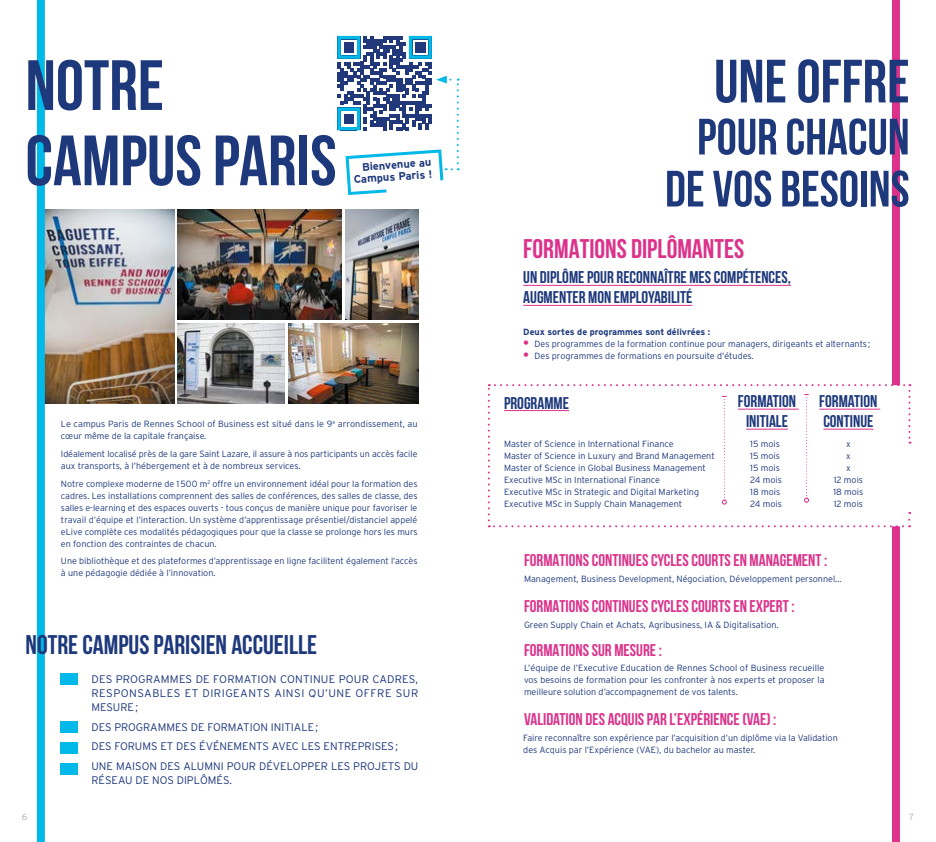
<style>
.page{position:relative;width:936px;height:842px;background:#fff}
.page>*{position:absolute;margin:0;border:0;box-sizing:border-box;transform-origin:0 0}
.t1{font:700 71px/75.3px "Bebas Neue";color:#1d387b}
.t2{font:700 61px "Bebas Neue";color:#1d387b}
.t3{font:700 51px/52px "Bebas Neue";color:#1d387b;text-align:right}
.t4{font:700 27px "Bebas Neue";color:#1d387b}
.t5{font:700 27px "Bebas Neue";color:#dc328b}
.t6{font:700 17px "Bebas Neue";color:#dc328b}
.t7{font:700 17px/20px "Bebas Neue";color:#1d387b}
.t8{font:300 11px/14px "Interstate";color:#1d387b;text-align:justify}
.t9{font:700 11px/12px "Interstate";color:#1d387b;text-align:right}
.t10{font:300 9px/12px "Interstate";color:#1d387b}
.t11{font:700 9px "Interstate";color:#1d387b}
.t12{font:300 9px "Interstate";color:#abacac}
.s1{font-weight:700;font-size:12px;color:#dc328b}
</style>
<div class="page">
<img style="left:178px;top:210px;width:163px;height:110px">
<img style="left:178px;top:323px;width:107px;height:81px">
<img style="left:345px;top:210px;width:73px;height:110px">
<img style="left:288px;top:323px;width:130px;height:81px">
<img style="left:45px;top:210px;width:129px;height:194px">
<div style="left:891px;top:0;width:8px;height:842px;background:#dc328b"></div>
<div style="left:37px;top:0;width:8px;height:842px;background:#00b9e9"></div>
<hr style="left:523px;top:285px;width:267px;height:1px;background:#dc328b">
<hr style="left:523px;top:305px;width:169px;height:1px;background:#dc328b">
<svg style="left:488px;top:384px;width:422px;height:143px"></svg>
<div style="left:61px;top:673px;width:17px;height:11px;background:#00b9e9"></div>
<div style="left:61px;top:721px;width:17px;height:11px;background:#00b9e9"></div>
<div style="left:61px;top:742px;width:17px;height:12px;background:#00b9e9"></div>
<div style="left:61px;top:763px;width:17px;height:12px;background:#00b9e9"></div>
<svg style="left:337px;top:36px;width:122px;height:159px"></svg>
<h1 class="t1" style="left:26px;top:47px;width:312px">NOTRE<br>CAMPUS PARIS</h1>
<p class="t9" style="left:352px;top:162px;width:80px;rotate:-4deg">Bienvenue au<br>Campus Paris !</p>
<p class="t10" style="left:61px;top:418px;width:358px">Le campus Paris de Rennes School of Business est situé dans le 9<sup>e</sup> arrondissement, au cœur même de la capitale française.</p>
<p class="t10" style="left:61px;top:448px;width:358px">Idéalement localisé près de la gare Saint Lazare, il assure à nos participants un accès facile aux transports, à l’hébergement et à de nombreux services.</p>
<p class="t10" style="left:61px;top:477px;width:358px;text-align:justify">Notre complexe moderne de 1500 m<sup>2</sup> offre un environnement idéal pour la formation des cadres. Les installations comprennent des salles de conférences, des salles de classe, des salles e-learning et des espaces ouverts - tous conçus de manière unique pour favoriser le travail d’équipe et l’interaction. Un système d’apprentissage présentiel/distanciel appelé eLive complète ces modalités pédagogiques pour que la classe se prolonge hors les murs en fonction des contraintes de chacun.</p>
<p class="t10" style="left:61px;top:555px;width:358px">Une bibliothèque et des plateformes d’apprentissage en ligne facilitent également l’accès à une pédagogie dédiée à l’innovation.</p>
<h3 class="t4" style="left:26px;top:630px;width:293px">NOTRE CAMPUS PARISIEN ACCUEILLE</h3>
<p class="t8" style="left:91px;top:672px;width:328px">DES PROGRAMMES DE FORMATION CONTINUE POUR CADRES, RESPONSABLES ET DIRIGEANTS AINSI QU’UNE OFFRE SUR MESURE;</p>
<p class="t8" style="left:91px;top:717px;width:328px;line-height:19.7px;text-align:left">DES PROGRAMMES DE FORMATION INITIALE;<br>DES FORUMS ET DES ÉVÉNEMENTS AVEC LES ENTREPRISES;<br>UNE MAISON DES ALUMNI POUR DÉVELOPPER LES PROJETS DU</p>
<p class="t8" style="left:91px;top:773px;width:142px">RÉSEAU DE NOS DIPLÔMÉS.</p>
<h2 class="t2" style="left:714px;top:48px;width:197px">UNE OFFRE</h2>
<h3 class="t3" style="left:665px;top:110px;width:246px">POUR CHACUN<br>DE VOS BESOINS</h3>
<h3 class="t5" style="left:523px;top:234px;width:222px">FORMATIONS DIPLÔMANTES</h3>
<h3 class="t7" style="left:523px;top:267px;width:269px">UN DIPLÔME POUR RECONNAÎTRE MES COMPÉTENCES,<br>AUGMENTER MON EMPLOYABILITÉ</h3>
<p class="t11" style="left:523px;top:326px;width:188px">Deux sortes de programmes sont délivrées :</p>
<p class="t10" style="left:523px;top:337px;width:348px"><span class="s1">•</span> Des programmes de la formation continue pour managers, dirigeants et alternants ;</p>
<p class="t10" style="left:523px;top:349px;width:232px"><span class="s1">•</span> Des programmes de formations en poursuite d’études.</p>
<h3 class="t7" style="left:504px;top:393px;width:67px">PROGRAMME</h3>
<h3 class="t7" style="left:737px;top:391px;width:60px;text-align:center">FORMATION<br>INITIALE</h3>
<h3 class="t7" style="left:819px;top:391px;width:60px">FORMATION<br>CONTINUE</h3>
<p class="t10" style="left:750px;top:437px;width:33px">15 mois<br>15 mois<br>15 mois<br>24 mois<br>18 mois<br>24 mois</p>
<p class="t10" style="left:833px;top:437px;width:32px;text-align:center">x<br>x<br>x<br>12 mois<br>18 mois<br>12 mois</p>
<p class="t10" style="left:504px;top:437px;width:212px">Master of Science in International Finance<br>Master of Science in Luxury and Brand Management Master of Science in Global Business Management Executive MSc in International Finance<br>Executive MSc in Strategic and Digital Marketing Executive MSc in Supply Chain Management</p>
<h3 class="t6" style="left:524px;top:551px;width:305px">FORMATIONS CONTINUES CYCLES COURTS EN MANAGEMENT :</h3>
<p class="t10" style="left:524px;top:573px;width:319px">Management, Business Development, Négociation, Développement personnel…</p>
<h3 class="t6" style="left:524px;top:597px;width:272px">FORMATIONS CONTINUES CYCLES COURTS EN EXPERT:</h3>
<p class="t10" style="left:524px;top:618px;width:256px">Green Supply Chain et Achats, Agribusiness, IA &amp; Digitalisation.</p>
<h3 class="t6" style="left:524px;top:640px;width:139px">FORMATIONS SUR MESURE :</h3>
<p class="t10" style="left:524px;top:662px;width:302px;text-align:justify">L’équipe de l’Executive Education de Rennes School of Business recueille vos besoins de formation pour les confronter à nos experts et proposer la meilleure solution d’accompagnement de vos talents.</p>
<h3 class="t6" style="left:524px;top:710px;width:254px">VALIDATION DES ACQUIS PAR L’EXPÉRIENCE (VAE) :</h3>
<p class="t10" style="left:523px;top:731px;width:316px">Faire reconnaître son expérience par l’acquisition d’un diplôme via la Validation des Acquis par l’Expérience (VAE), du bachelor au master.</p>
<p class="t12" style="left:22px;top:812px;width:7px">6</p>
<p class="t12" style="left:909px;top:812px;width:7px">7</p>
</div>
